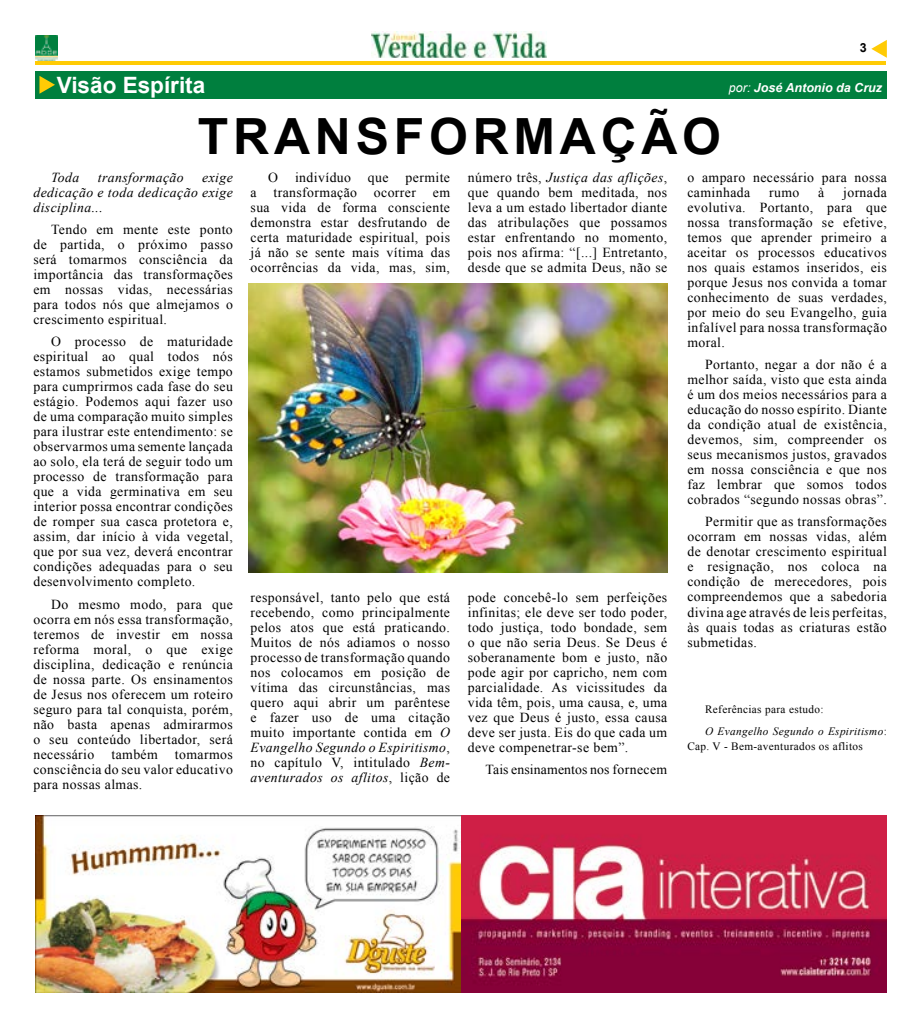
<style>
.page{position:relative;width:922px;height:1028px;background:#fff}
.page>*{position:absolute;margin:0;border:0;box-sizing:border-box;transform-origin:0 0}
.t1{font:700 49.88px "Arial";letter-spacing:.095em;color:#000}
.t2{font:700 22.5px "Arial";color:#fff}
.t3{font:13.75px/15px "Times New Roman";letter-spacing:.03em;color:#000;text-align:justify}
.t4{font:italic 13.75px/15px "Times New Roman";letter-spacing:.03em;color:#000;text-align:justify}
.t5{font:13.75px "Times New Roman";letter-spacing:.01em;color:#000}
.t6{font:italic 700 12.5px "Arial";color:#fff}
.t7{font:700 12.5px "Arial";color:#000}
.t8{font:italic 11.25px/22.1px "Times New Roman";letter-spacing:.03em;color:#000}
.t9{font:11.25px "Times New Roman";letter-spacing:.03em;color:#000}
.s1{font-weight:400}
.s2{font-style:italic}
.s3{font-style:normal}
</style>
<div class="page">
<hr style="left:35px;top:61px;width:850px;height:4px;background:#ffcb05">
<svg style="left:871px;top:40px;width:15px;height:18px"></svg>
<div style="left:35px;top:71px;width:851px;height:28px;background:#007f3e"></div>
<svg style="left:39px;top:76px;width:16px;height:18px"></svg>
<img style="left:35px;top:35px;width:23px;height:25px">
<img style="left:371px;top:32px;width:175px;height:25px">
<img style="left:35px;top:815px;width:851px;height:177px">
<img style="left:248px;top:283px;width:419px;height:289px">
<p class="t7" style="left:859px;top:38px;width:8px">3</p>
<h2 class="t2" style="left:57px;top:70px;width:150px">Visão Espírita</h2>
<p class="t6" style="left:728px;top:80px;width:155px"><span class="s1">por:</span> José Antonio da Cruz</p>
<h1 class="t1" style="left:198px;top:101px;width:524px">TRANSFORMAÇÃO</h1>
<p class="t4" style="left:51px;top:170px;width:30px">Toda</p>
<p class="t4" style="left:98px;top:170px;width:87px">transformação</p>
<p class="t4" style="left:33px;top:170px;width:201px;text-indent:169px">exige dedicação e toda dedicação exige disciplina...</p>
<p class="t3" style="left:33px;top:222px;width:201px;text-indent:18px">Tendo em mente este ponto de partida, o próximo passo será tomarmos consciência da importância das transformações em nossas vidas, necessárias para todos nós que almejamos o crescimento espiritual.</p>
<p class="t3" style="left:33px;top:334px;width:201px;text-indent:18px">O processo de maturidade espiritual ao qual todos nós estamos submetidos exige tempo para cumprirmos cada fase do seu estágio. Podemos aqui fazer uso de uma comparação muito simples para ilustrar este entendimento: se observarmos uma semente lançada ao solo, ela terá de seguir todo um processo de transformação para que a vida germinativa em seu interior possa encontrar condições de romper sua casca protetora e, assim, dar início à vida vegetal, que por sua vez, deverá encontrar condições adequadas para o seu desenvolvimento completo.</p>
<p class="t3" style="left:33px;top:596px;width:201px;text-indent:18px">Do mesmo modo, para que ocorra em nós essa transformação, teremos de investir em nossa reforma moral, o que exige disciplina, dedicação e renúncia de nossa parte. Os ensinamentos de Jesus nos oferecem um roteiro seguro para tal conquista, porém, não basta apenas admirarmos o seu conteúdo libertador, será necessário também tomarmos consciência do seu valor educativo para nossas almas.</p>
<p class="t3" style="left:250px;top:169px;width:201px;text-indent:18px">O indivíduo que permite a transformação ocorrer em sua vida de forma consciente demonstra estar desfrutando de certa maturidade espiritual, pois já não se sente mais vítima das ocorrências da vida, mas, sim,</p>
<p class="t3" style="left:250px;top:589px;width:201px">responsável, tanto pelo que está recebendo, como principalmente pelos atos que está praticando.<br>Muitos de nós adiamos o nosso processo de transformação quando nos colocamos em posição de vítima das circunstâncias, mas quero aqui abrir um parêntese e fazer uso de uma citação muito importante contida em <span class="s2">O Evangelho Segundo o Espiritismo</span>, no capítulo V, intitulado <span class="s2">Bem&shy;aventurados os aflitos</span>, lição de</p>
<p class="t3" style="left:467px;top:170px;width:201px">número três, <span class="s2">Justiça das aflições</span>, que quando bem meditada, nos leva a um estado libertador diante das atribulações que possamos estar enfrentando no momento, pois nos afirma: “[...] Entretanto, desde que se admita Deus, não se</p>
<p class="t3" style="left:467px;top:590px;width:201px">pode concebê-lo sem perfeições infinitas; ele deve ser todo poder, todo justiça, todo bondade, sem o que não seria Deus. Se Deus é soberanamente bom e justo, não pode agir por capricho, nem com parcialidade. As vicissitudes da vida têm, pois, uma causa, e, uma vez que Deus é justo, essa causa deve ser justa. Eis do que cada um deve compenetrar-se bem”.</p>
<p class="t5" style="left:485px;top:760px;width:183px">Tais ensinamentos nos fornecem</p>
<p class="t3" style="left:687px;top:170px;width:201px">o amparo necessário para nossa caminhada</p>
<p class="t3" style="left:687px;top:185px;width:201px;text-indent:156px">jornada evolutiva. Portanto, para que nossa transformação se efetive, temos que aprender primeiro a aceitar os processos educativos nos quais estamos inseridos, eis porque Jesus nos convida a tomar conhecimento de suas verdades, por meio do seu Evangelho, guia infalível para nossa transformação moral.</p>
<p class="t3" style="left:687px;top:357px;width:201px;text-indent:18px">Portanto, negar a dor não é a melhor saída, visto que esta ainda é um dos meios necessários para a educação do nosso espírito. Diante da condição atual de existência, devemos, sim, compreender os seus mecanismos justos, gravados em nossa consciência e que nos faz lembrar que somos todos cobrados “segundo nossas obras”.</p>
<p class="t3" style="left:687px;top:514px;width:201px;text-indent:18px">Permitir que as transformações ocorram em nossas vidas, além de denotar crescimento espiritual e resignação, nos coloca na condição de merecedores, pois compreendemos que a sabedoria divina age através de leis perfeitas, às quais todas as criaturas estão submetidas.</p>
<p class="t3" style="left:768px;top:185px;width:32px">rumo</p>
<p class="t3" style="left:818px;top:185px;width:8px">à</p>
<p class="t8" style="left:705px;top:697px;width:183px"><span class="s3">Referências para estudo:<br></span>O Evangelho Segundo o Espiritismo<span class="s3">:</span></p>
<p class="t9" style="left:687px;top:738px;width:177px">Cap. V - Bem-aventurados os aflitos</p>
</div>
